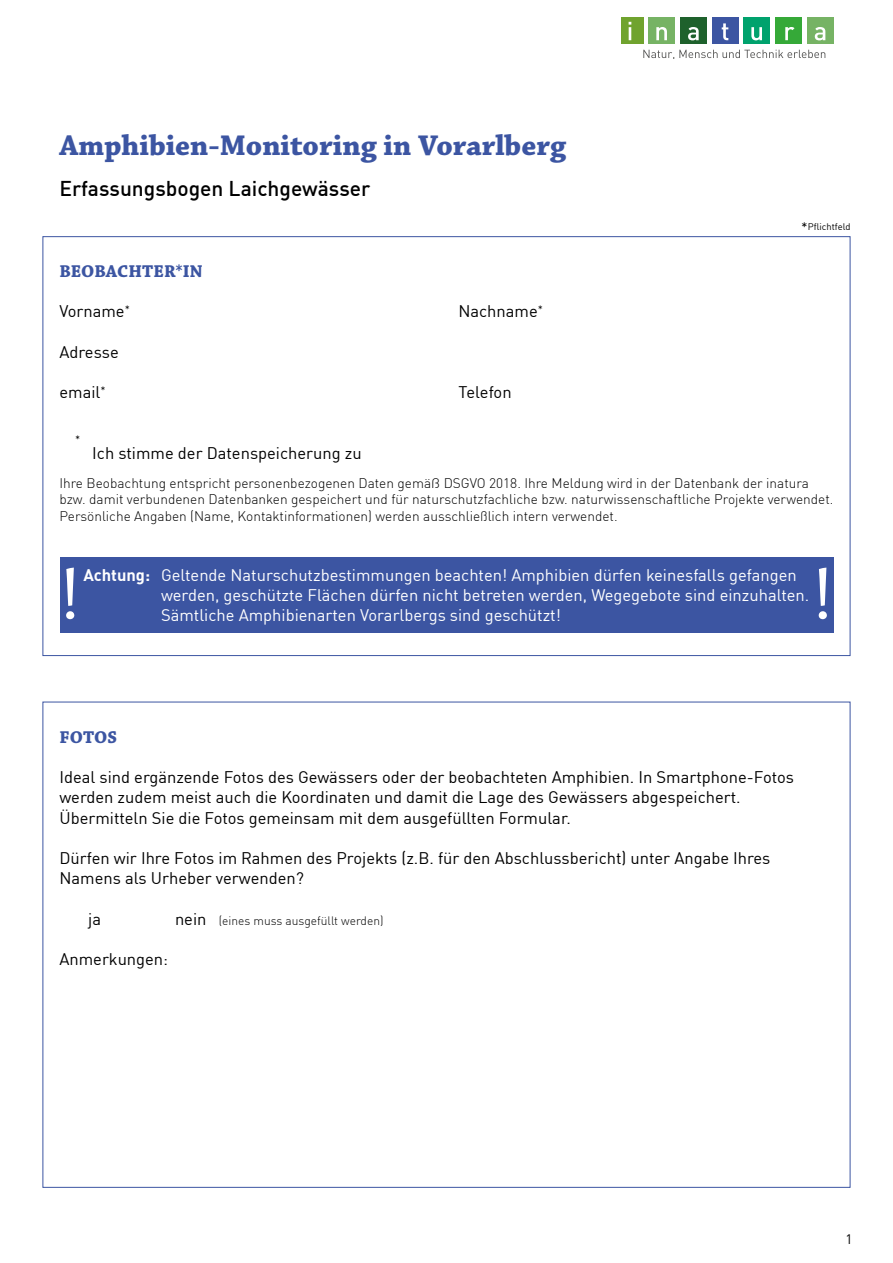
<style>
.page{position:relative;width:893px;height:1263px;background:#fff}
.page>*{position:absolute;margin:0;border:0;box-sizing:border-box;transform-origin:0 0}
.t1{font:77.25px "Chaparral Pro";color:#fff}
.t2{font:700 30px "Chaparral Pro";color:#3c55a2}
.t3{font:500 21px "DINOT";color:#000}
.t4{font:700 18px "Chaparral Pro";color:#3c55a2}
.t5{font:16.5px/20.2px "DINOT";color:#000}
.t6{font:16.5px/20.2px "DINOT";color:#fff}
.t7{font:300 13.65px/16.5px "DINOT";color:#000}
.t8{font:13.5px "DINOT";color:#000}
.t9{font:300 12px "DINOT";color:#000}
.t10{font:10.5px "DINOT";color:#000}
.t11{font:9.3px "DINOT";color:#000}
.s1{font-size:13.5px}
.s2{font-weight:700}
.s3{font-weight:400;font-size:16.5px}
</style>
<div class="page">
<div style="left:621px;top:17px;width:22px;height:27px;background:#70a32e"></div>
<svg style="left:629px;top:22px;width:2px;height:18px"></svg>
<div style="left:648px;top:17px;width:27px;height:27px;background:#76b364"></div>
<svg style="left:656px;top:27px;width:11px;height:13px"></svg>
<div style="left:680px;top:17px;width:27px;height:27px;background:#1e612c"></div>
<svg style="left:688px;top:27px;width:11px;height:13px"></svg>
<div style="left:712px;top:17px;width:26px;height:27px;background:#3c55a2"></div>
<svg style="left:722px;top:23px;width:6px;height:17px"></svg>
<div style="left:743px;top:17px;width:27px;height:27px;background:#00a26d"></div>
<svg style="left:751px;top:27px;width:11px;height:13px"></svg>
<div style="left:775px;top:17px;width:27px;height:27px;background:#35a938"></div>
<svg style="left:785px;top:27px;width:9px;height:13px"></svg>
<div style="left:807px;top:17px;width:26px;height:27px;background:#76b364"></div>
<svg style="left:815px;top:27px;width:10px;height:13px"></svg>
<svg style="left:643px;top:50px;width:182px;height:9px"></svg>
<div style="left:60px;top:557px;width:773px;height:76px;background:#3c55a2"></div>
<h2 class="t2" style="left:59px;top:128px;width:508px">Amphibien-Monitoring in Vorarlberg</h2>
<p class="t3" style="left:59px;top:172px;width:312px">Erfassungsbogen Laichgewässer</p>
<p class="t4" style="left:59px;top:260px;width:145px">BEOBACHTER*IN</p>
<p class="t5" style="left:59px;top:300px;width:72px">Vorname<sup>*</sup></p>
<p class="t5" style="left:458px;top:300px;width:86px">Nachname<sup>*</sup></p>
<p class="t5" style="left:59px;top:340px;width:61px">Adresse</p>
<p class="t5" style="left:59px;top:381px;width:48px">email<sup>*</sup></p>
<p class="t5" style="left:458px;top:381px;width:55px">Telefon</p>
<p class="t10" style="left:75px;top:431px;width:7px">*</p>
<p class="t11" style="left:801px;top:220px;width:51px"><span class="s1">*</span>Pflichtfeld</p>
<p class="t5" style="left:92px;top:442px;width:271px">Ich stimme der Datenspeicherung zu</p>
<p class="t7" style="left:59px;top:473px;width:775px">Ihre Beobachtung entspricht personenbezogenen Daten gemäß DSGVO 2018. Ihre Meldung wird in der Datenbank der inatura bzw. damit verbundenen Datenbanken gespeichert und für naturschutzfachliche bzw. naturwissenschaftliche Projekte verwendet.<br>Persönliche Angaben (Name, Kontaktinformationen) werden ausschließlich intern verwendet.</p>
<h1 class="t1" style="left:60px;top:551px;width:23px">!</h1>
<p class="t6" style="left:161px;top:563px;width:650px;text-indent:-78px"><span class="s2">Achtung:</span> Geltende Naturschutzbestimmungen beachten! Amphibien dürfen keinesfalls gefangen werden, geschützte Flächen dürfen nicht betreten werden, Wegegebote sind einzuhalten.</p>
<p class="t6" style="left:161px;top:603px;width:401px">Sämtliche Amphibienarten Vorarlbergs sind geschützt!</p>
<h1 class="t1" style="left:812px;top:551px;width:23px">!</h1>
<p class="t4" style="left:59px;top:726px;width:59px">FOTOS</p>
<p class="t5" style="left:59px;top:765px;width:736px">Ideal sind ergänzende Fotos des Gewässers oder der beobachteten Amphibien. In Smartphone-Fotos werden zudem meist auch die Koordinaten und damit die Lage des Gewässers abgespeichert.<br>Übermitteln Sie die Fotos gemeinsam mit dem ausgefüllten Formular.</p>
<p class="t5" style="left:59px;top:846px;width:713px">Dürfen wir Ihre Fotos im Rahmen des Projekts (z.B. für den Abschlussbericht) unter Angabe Ihres<br>Namens als Urheber verwenden?</p>
<p class="t5" style="left:88px;top:907px;width:14px">ja</p>
<p class="t9" style="left:175px;top:911px;width:210px"><span class="s3">nein</span> (eines muss ausgefüllt werden)</p>
<p class="t5" style="left:59px;top:948px;width:110px">Anmerkungen:</p>
<p class="t8" style="left:845px;top:1228px;width:9px">1</p>
</div>
